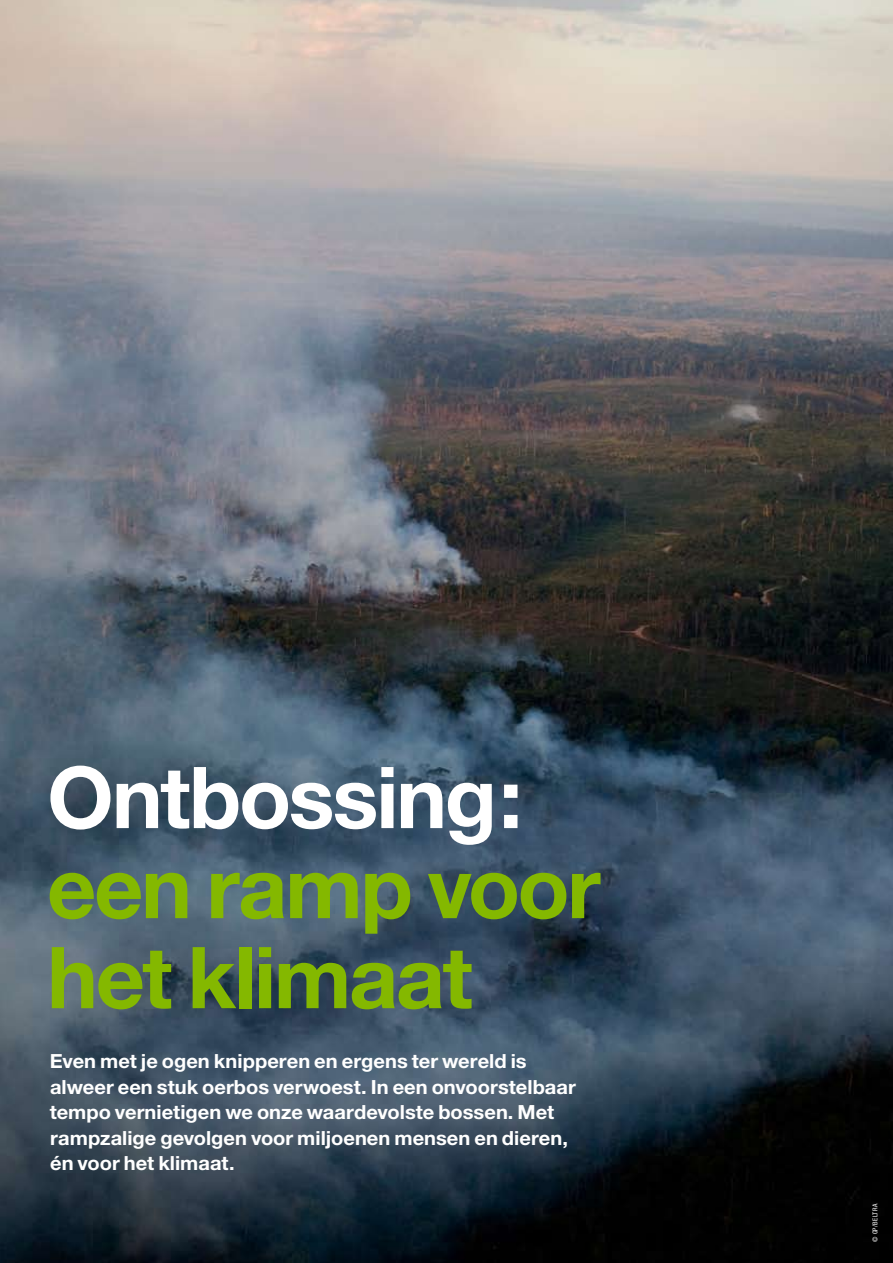
<style>
.page{position:relative;width:893px;height:1263px;background:#fff}
.page>*{position:absolute;margin:0;border:0;box-sizing:border-box;transform-origin:0 0}
.t1{font:700 85.5px/90px "Helvetica Neue";letter-spacing:-.025em;color:#84b800}
.t2{font:700 85.5px "Helvetica Neue";letter-spacing:-.025em;color:#fff}
.t3{font:700 19.5px/25.5px "Helvetica Neue";color:#fff}
.t4{font:condensed 6.75px "Helvetica Neue";letter-spacing:.05em;color:#fff}
</style>
<div class="page">
<img style="left:0;top:0;width:893px;height:1263px">
<h1 class="t2" style="left:47px;top:745px;width:477px">Ontbossing:</h1>
<h1 class="t1" style="left:47px;top:841px;width:555px">een ramp voor het klimaat</h1>
<p class="t3" style="left:50px;top:1048px;width:528px">Even met je ogen knipperen en ergens ter wereld is alweer een stuk oerbos verwoest. In een onvoorstelbaar tempo vernietigen we onze waardevolste bossen. Met rampzalige gevolgen voor miljoenen mensen en dieren, én voor het klimaat.</p>
<p class="t4" style="left:871px;top:1242px;width:40px;rotate:-90deg">© GP/beltra</p>
</div>
